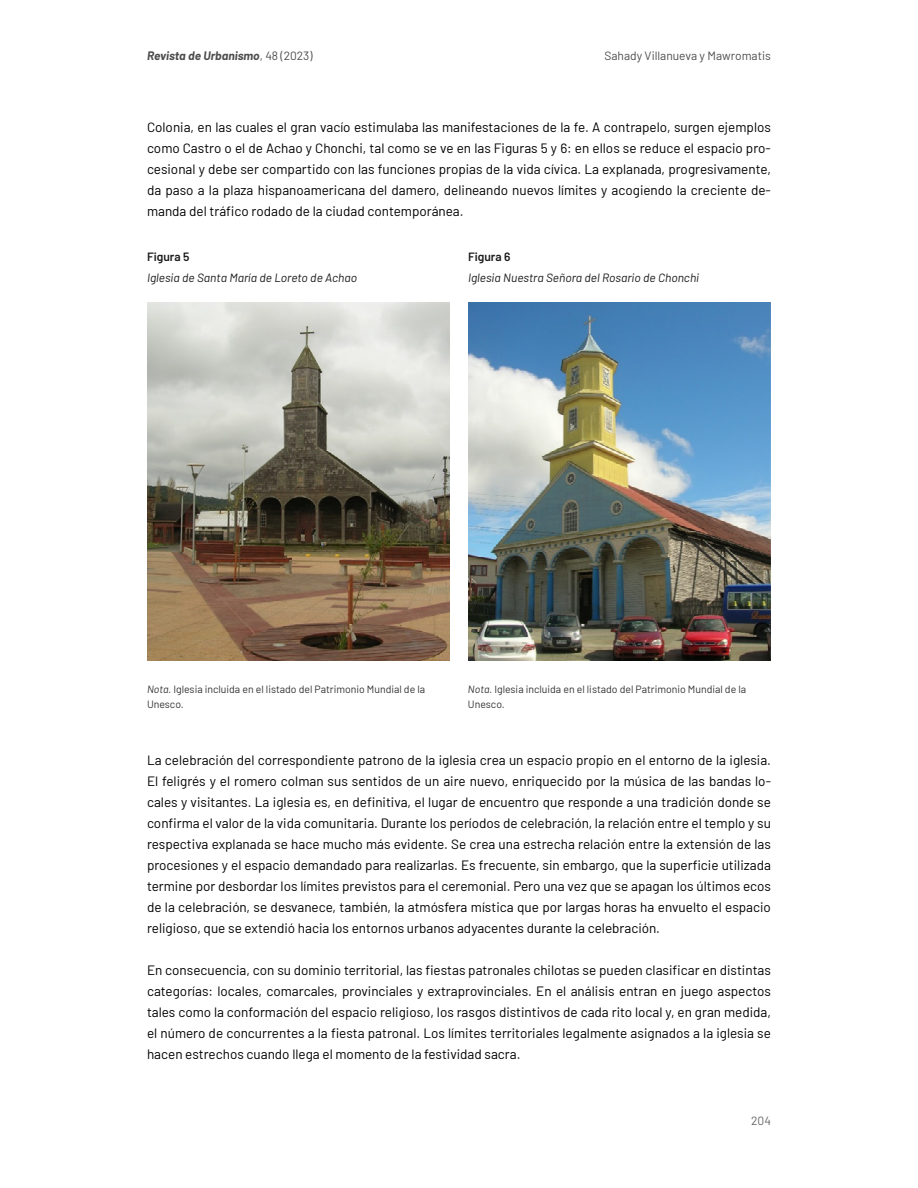
<style>
.page{position:relative;width:918px;height:1188px;background:#fff}
.page>*{position:absolute;margin:0;border:0;box-sizing:border-box;transform-origin:0 0}
.t1{font:13.5px/21px "Barlow";color:#000;text-align:justify}
.t2{font:italic 12px "Barlow";color:#1a1a1a}
.t3{font:italic 700 12px "Barlow";color:#4d4d4d}
.t4{font:12px "Barlow";color:#4d4d4d}
.t5{font:600 12px "Barlow";color:#1a1a1a}
.t6{font:12px "Barlow";color:#666}
.t7{font:10.5px/15px "Barlow";color:#333}
.s1{font-weight:400;font-style:normal}
.s2{font-style:italic}
</style>
<div class="page">
<img style="left:147px;top:303px;width:303px;height:357px">
<img style="left:468px;top:303px;width:303px;height:357px">
<p class="t3" style="left:147px;top:47px;width:167px">Revista de Urbanismo<span class="s1">, 48 (2023)</span></p>
<p class="t4" style="left:604px;top:47px;width:168px">Sahady Villanueva y Mawromatis</p>
<p class="t1" style="left:147px;top:116px;width:626px">Colonia, en las cuales el gran vacío estimulaba las manifestaciones de la fe. A contrapelo, surgen ejemplos como Castro o el de Achao y Chonchi, tal como se ve en las Figuras 5 y 6: en ellos se reduce el espacio pro&shy;cesional y debe ser compartido con las funciones propias de la vida cívica. La explanada, progresivamente, da paso a la plaza hispanoamericana del damero, delineando nuevos límites y acogiendo la creciente de&shy;manda del tráfico rodado de la ciudad contemporánea.</p>
<p class="t5" style="left:147px;top:248px;width:44px">Figura 5</p>
<p class="t2" style="left:147px;top:269px;width:212px">Iglesia de Santa María de Loreto de Achao</p>
<p class="t5" style="left:468px;top:248px;width:44px">Figura 6</p>
<p class="t2" style="left:468px;top:269px;width:233px">Iglesia Nuestra Señora del Rosario de Chonchi</p>
<p class="t7" style="left:147px;top:681px;width:280px"><span class="s2">Nota.</span> Iglesia incluida en el listado del Patrimonio Mundial de la<br>Unesco.</p>
<p class="t7" style="left:468px;top:681px;width:280px"><span class="s2">Nota.</span> Iglesia incluida en el listado del Patrimonio Mundial de la<br>Unesco.</p>
<p class="t1" style="left:147px;top:749px;width:626px">La celebración del correspondiente patrono de la iglesia crea un espacio propio en el entorno de la iglesia.<br>El feligrés y el romero colman sus sentidos de un aire nuevo, enriquecido por la música de las bandas lo&shy;cales y visitantes. La iglesia es, en definitiva, el lugar de encuentro que responde a una tradición donde se confirma el valor de la vida comunitaria. Durante los períodos de celebración, la relación entre el templo y su respectiva explanada se hace mucho más evidente. Se crea una estrecha relación entre la extensión de las procesiones y el espacio demandado para realizarlas. Es frecuente, sin embargo, que la superficie utilizada termine por desbordar los límites previstos para el ceremonial. Pero una vez que se apagan los últimos ecos de la celebración, se desvanece, también, la atmósfera mística que por largas horas ha envuelto el espacio religioso, que se extendió hacia los entornos urbanos adyacentes durante la celebración.</p>
<p class="t1" style="left:147px;top:959px;width:626px">En consecuencia, con su dominio territorial, las fiestas patronales chilotas se pueden clasificar en distintas categorías: locales, comarcales, provinciales y extraprovinciales. En el análisis entran en juego aspectos tales como la conformación del espacio religioso, los rasgos distintivos de cada rito local y, en gran medida, el número de concurrentes a la fiesta patronal. Los límites territoriales legalmente asignados a la iglesia se hacen estrechos cuando llega el momento de la festividad sacra.</p>
<p class="t6" style="left:751px;top:1112px;width:21px">204</p>
</div>
